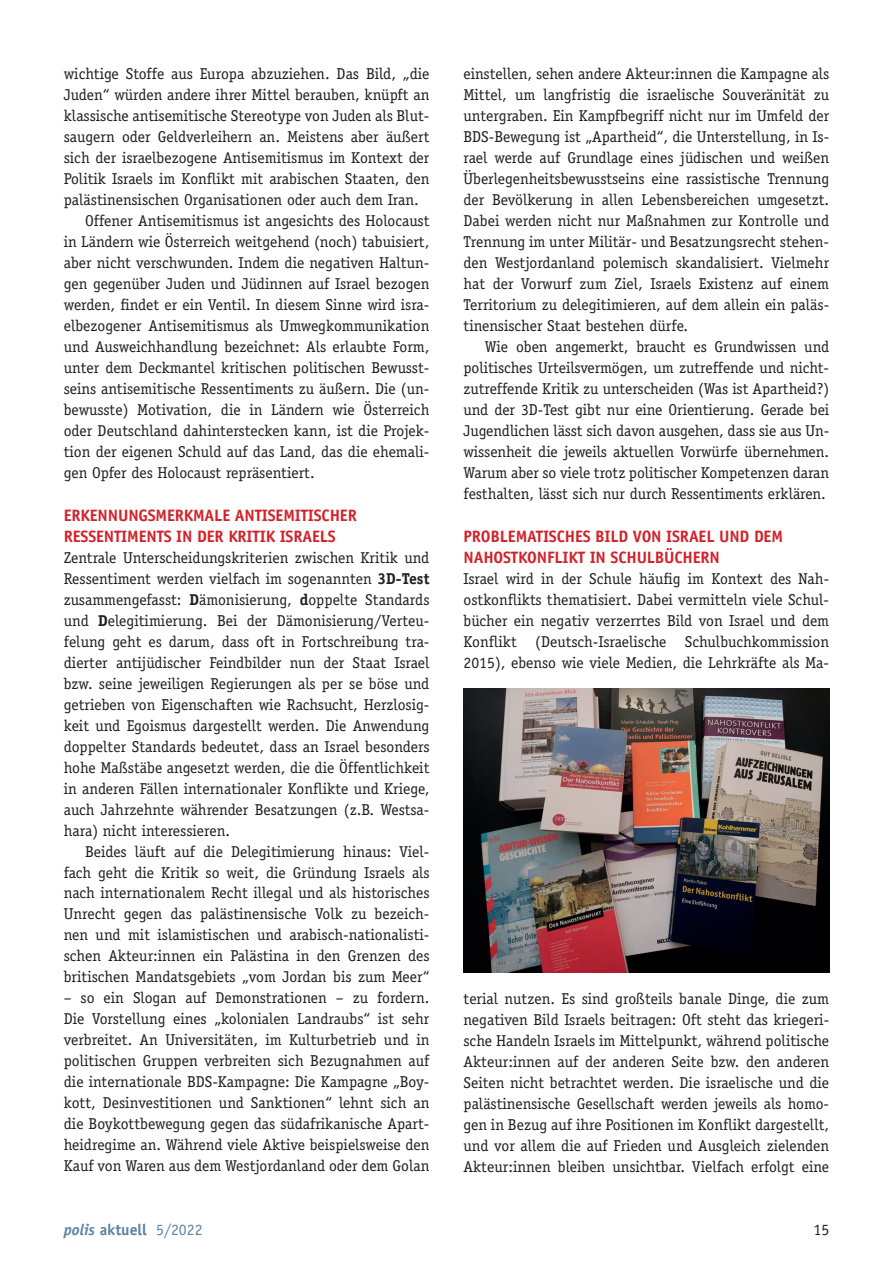
<style>
.page{position:relative;width:893px;height:1263px;background:#fff}
.page>*{position:absolute;margin:0;border:0;box-sizing:border-box;transform-origin:0 0}
.t1{font:700 16.5px/21px "Officina Sans Std";letter-spacing:-.01em;color:#d1232a}
.t2{font:15.75px/21px "Officina Serif Std";color:#231f20;text-align:justify}
.t3{font:700 15.75px "Officina Sans Std";color:#6083a2}
.t4{font:15.75px "Officina Sans Std";color:#231f20}
.s1{font-weight:700}
.s2{font-style:italic}
.s3{font-weight:400}
</style>
<div class="page">
<img style="left:463px;top:688px;width:366px;height:285px">
<p class="t2" style="left:64px;top:64px;width:367px">wichtige Stoffe aus Europa abzuziehen. Das Bild, „die</p>
<p class="t2" style="left:64px;top:85px;width:367px">Juden“ würden andere ihrer Mittel berauben, knüpft an</p>
<p class="t2" style="left:64px;top:106px;width:367px">klassische antisemitische Stereotype von Juden als Blut-</p>
<p class="t2" style="left:64px;top:127px;width:367px">saugern oder Geldverleihern an. Meistens aber äußert</p>
<p class="t2" style="left:64px;top:148px;width:367px">sich der israelbezogene Antisemitismus im Kontext der</p>
<p class="t2" style="left:64px;top:169px;width:367px">Politik Israels im Konflikt mit arabischen Staaten, den</p>
<p class="t2" style="left:64px;top:190px;width:357px">palästinensischen Organisationen oder auch dem Iran.</p>
<p class="t2" style="left:85px;top:211px;width:346px">Offener Antisemitismus ist angesichts des Holocaust</p>
<p class="t2" style="left:64px;top:232px;width:367px">in Ländern wie Österreich weitgehend (noch) tabuisiert,</p>
<p class="t2" style="left:64px;top:253px;width:367px">aber nicht verschwunden. Indem die negativen Haltun-</p>
<p class="t2" style="left:64px;top:274px;width:367px">gen gegenüber Juden und Jüdinnen auf Israel bezogen</p>
<p class="t2" style="left:64px;top:295px;width:367px">werden, findet er ein Ventil. In diesem Sinne wird isra-</p>
<p class="t2" style="left:64px;top:316px;width:367px">elbezogener Antisemitismus als Umwegkommunikation</p>
<p class="t2" style="left:64px;top:337px;width:367px">und Ausweichhandlung bezeichnet: Als erlaubte Form,</p>
<p class="t2" style="left:64px;top:358px;width:367px">unter dem Deckmantel kritischen politischen Bewusst-</p>
<p class="t2" style="left:64px;top:379px;width:367px">seins antisemitische Ressentiments zu äußern. Die (un-</p>
<p class="t2" style="left:64px;top:400px;width:367px">bewusste) Motivation, die in Ländern wie Österreich</p>
<p class="t2" style="left:64px;top:421px;width:367px">oder Deutschland dahinterstecken kann, ist die Projek-</p>
<p class="t2" style="left:64px;top:442px;width:367px">tion der eigenen Schuld auf das Land, das die ehemali-</p>
<p class="t2" style="left:64px;top:463px;width:252px">gen Opfer des Holocaust repräsentiert.</p>
<p class="t1" style="left:64px;top:504px;width:295px">ERKENNUNGSMERKMALE ANTISEMITISCHER<br>RESSENTIMENTS IN DER KRITIK ISRAELS</p>
<p class="t2" style="left:64px;top:547px;width:367px">Zentrale Unterscheidungskriterien zwischen Kritik und Ressentiment werden vielfach im sogenannten <span class="s1">3D-Test </span>zusammengefasst: <span class="s1">D</span>ämonisierung, <span class="s1">d</span>oppelte Standards und <span class="s1">D</span>elegitimierung. Bei der Dämonisierung/Verteu&shy;felung geht es darum, dass oft in Fortschreibung tra&shy;dierter antijüdischer Feindbilder nun der Staat Israel bzw. seine jeweiligen Regierungen als per se böse und getrieben von Eigenschaften wie Rachsucht, Herzlosig&shy;keit und Egoismus dargestellt werden. Die Anwendung doppelter Standards bedeutet, dass an Israel besonders hohe Maßstäbe angesetzt werden, die die Öffentlichkeit in anderen Fällen internationaler Konflikte und Kriege, auch Jahrzehnte währender Besatzungen (z.B. Westsa&shy;hara) nicht interessieren.</p>
<p class="t2" style="left:64px;top:841px;width:367px;text-indent:21px">Beides läuft auf die Delegitimierung hinaus: Viel&shy;fach geht die Kritik so weit, die Gründung Israels als nach internationalem Recht illegal und als historisches Unrecht gegen das palästinensische Volk zu bezeich&shy;nen und mit islamistischen und arabisch-nationalisti&shy;schen Akteur:innen ein Palästina in den Grenzen des britischen Mandatsgebiets „vom Jordan bis zum Meer“</p>
<p class="t2" style="left:64px;top:988px;width:367px">– so ein Slogan auf Demonstrationen – zu fordern.<br>Die Vorstellung eines „kolonialen Landraubs“ ist sehr verbreitet. An Universitäten, im Kulturbetrieb und in politischen Gruppen verbreiten sich Bezugnahmen auf die internationale BDS-Kampagne: Die Kampagne „Boy&shy;kott, Desinvestitionen und Sanktionen“ lehnt sich an die Boykottbewegung gegen das südafrikanische Apart&shy;heidregime an. Während viele Aktive beispielsweise den Kauf von Waren aus dem Westjordanland oder dem Golan</p>
<p class="t2" style="left:463px;top:64px;width:367px">einstellen, sehen andere Akteur:innen die Kampagne als Mittel, um langfristig die israelische Souveränität zu untergraben. Ein Kampfbegriff nicht nur im Umfeld der BDS-Bewegung ist „Apartheid“, die Unterstellung, in Is&shy;rael werde auf Grundlage eines jüdischen und weißen Überlegenheitsbewusstseins eine rassistische Trennung der Bevölkerung in allen Lebensbereichen umgesetzt.<br>Dabei werden nicht nur Maßnahmen zur Kontrolle und Trennung im unter Militär- und Besatzungsrecht stehen&shy;den Westjordanland polemisch skandalisiert. Vielmehr hat der Vorwurf zum Ziel, Israels Existenz auf einem Territorium zu delegitimieren, auf dem allein ein paläs&shy;tinensischer Staat bestehen dürfe.</p>
<p class="t2" style="left:463px;top:336px;width:367px;text-indent:21px">Wie oben angemerkt, braucht es Grundwissen und politisches Urteilsvermögen, um zutreffende und nicht&shy;zutreffende Kritik zu unterscheiden (Was ist Apartheid?) und der 3D-Test gibt nur eine Orientierung. Gerade bei Jugendlichen lässt sich davon ausgehen, dass sie aus Un&shy;wissenheit die jeweils aktuellen Vorwürfe übernehmen.<br>Warum aber so viele trotz politischer Kompetenzen daran festhalten, lässt sich nur durch Ressentiments erklären.</p>
<p class="t1" style="left:463px;top:525px;width:321px">PROBLEMATISCHES BILD VON ISRAEL UND DEM<br>NAHOSTKONFLIKT IN SCHULBÜCHERN</p>
<p class="t2" style="left:463px;top:568px;width:367px">Israel wird in der Schule häufig im Kontext des Nah&shy;ostkonflikts thematisiert. Dabei vermitteln viele Schul&shy;bücher ein negativ verzerrtes Bild von Israel und dem Konflikt (Deutsch-Israelische Schulbuchkommission 2015), ebenso wie viele Medien, die Lehrkräfte als Ma-</p>
<p class="t2" style="left:463px;top:988px;width:367px">terial nutzen. Es sind großteils banale Dinge, die zum negativen Bild Israels beitragen: Oft steht das kriegeri&shy;sche Handeln Israels im Mittelpunkt, während politische Akteur:innen auf der anderen Seite bzw. den anderen Seiten nicht betrachtet werden. Die israelische und die palästinensische Gesellschaft werden jeweils als homo&shy;gen in Bezug auf ihre Positionen im Konflikt dargestellt, und vor allem die auf Frieden und Ausgleich zielenden Akteur:innen bleiben unsichtbar. Vielfach erfolgt eine</p>
<p class="t3" style="left:64px;top:1219px;width:140px"><span class="s2">polis</span> aktuell <span class="s3">5/2022</span></p>
<p class="t4" style="left:813px;top:1220px;width:17px">15</p>
</div>
